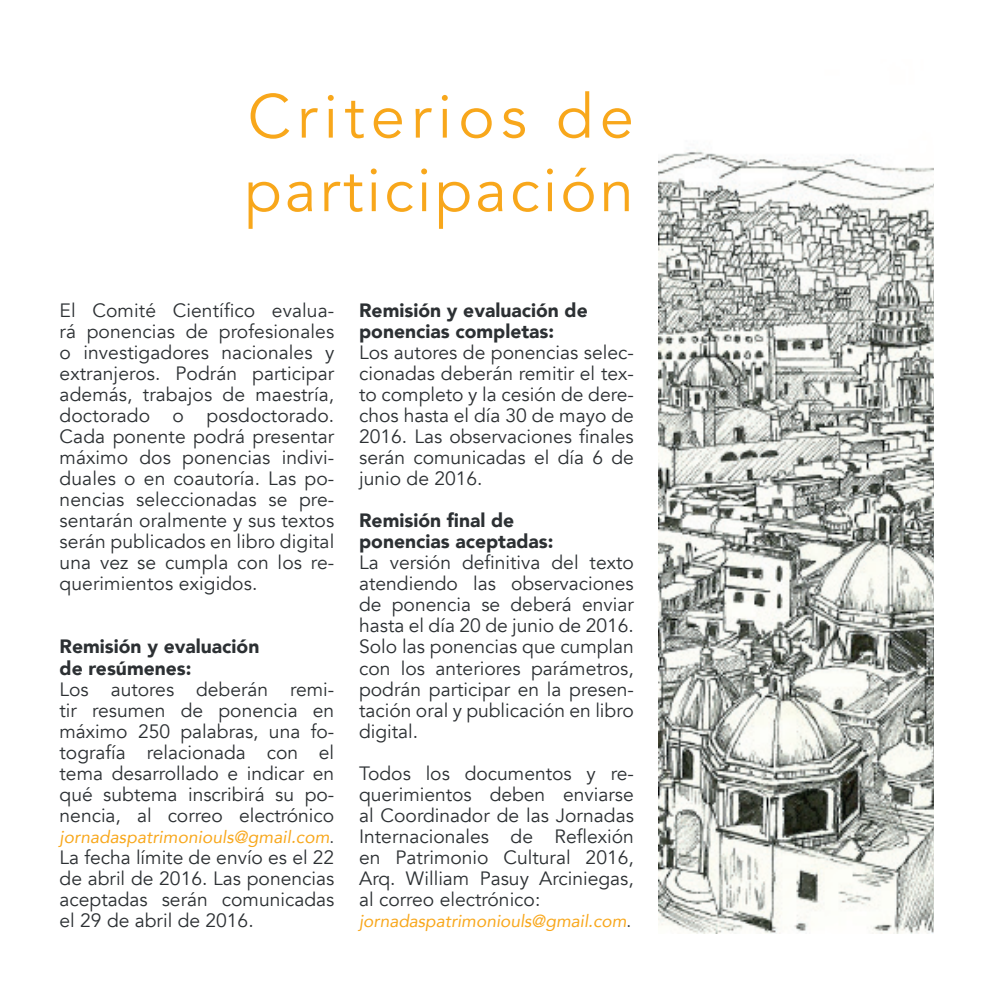
<style>
.page{position:relative;width:993px;height:993px;background:#fff}
.page>*{position:absolute;margin:0;border:0;box-sizing:border-box;transform-origin:0 0}
.t1{font:61.25px/73.5px "Avenir";letter-spacing:.05em;color:#f8a71b}
.t2{font:19.25px/21px "Avenir";color:#2c3033;text-align:justify}
.t3{font:900 19.25px/21px "Avenir";color:#2c3033}
.t4{font:italic 17.32px "Avenir";letter-spacing:.005em;color:#f8a71b}
.s1{font-style:normal;color:#2c3033}
</style>
<div class="page">
<img style="left:658px;top:151px;width:275px;height:782px">
<h1 class="t1" style="left:244px;top:81px;width:391px">Criterios de participación</h1>
<p class="t2" style="left:60px;top:300px;width:276px">El Comité Científico evalua&shy;rá ponencias de profesionales o investigadores nacionales y extranjeros. Podrán participar además, trabajos de maestría, doctorado o posdoctorado.<br>Cada ponente podrá presentar máximo dos ponencias indivi&shy;duales o en coautoría. Las po&shy;nencias seleccionadas se pre&shy;sentarán oralmente y sus textos serán publicados en libro digital una vez se cumpla con los re&shy;querimientos exigidos.</p>
<p class="t3" style="left:60px;top:635px;width:201px">Remisión y evaluación de resúmenes:</p>
<p class="t2" style="left:60px;top:678px;width:276px">Los autores deberán remi&shy;tir resumen de ponencia en máximo 250 palabras, una fo&shy;tografía relacionada con el tema desarrollado e indicar en qué subtema inscribirá su po&shy;nencia, al correo electrónico</p>
<p class="t4" style="left:60px;top:825px;width:276px">jornadaspatrimoniouls@gmail.com<span class="s1">.</span></p>
<p class="t2" style="left:60px;top:846px;width:276px">La fecha límite de envío es el 22 de abril de 2016. Las ponencias aceptadas serán comunicadas el 29 de abril de 2016.</p>
<p class="t3" style="left:359px;top:299px;width:230px">Remisión y evaluación de ponencias completas:</p>
<p class="t2" style="left:359px;top:342px;width:276px">Los autores de ponencias selec&shy;cionadas deberán remitir el tex&shy;to completo y la cesión de dere&shy;chos hasta el día 30 de mayo de 2016. Las observaciones finales serán comunicadas el día 6 de junio de 2016.</p>
<p class="t3" style="left:359px;top:509px;width:196px">Remisión final de ponencias aceptadas:</p>
<p class="t2" style="left:359px;top:552px;width:276px">La versión definitiva del texto atendiendo las observaciones de ponencia se deberá enviar hasta el día 20 de junio de 2016.<br>Solo las ponencias que cumplan con los anteriores parámetros, podrán participar en la presen&shy;tación oral y publicación en libro digital.</p>
<p class="t2" style="left:359px;top:762px;width:276px">Todos los documentos y re&shy;querimientos deben enviarse al Coordinador de las Jornadas Internacionales de Reflexión en Patrimonio Cultural 2016, Arq. William Pasuy Arciniegas, al correo electrónico:</p>
<p class="t4" style="left:359px;top:909px;width:273px">jornadaspatrimoniouls@gmail.com<span class="s1">.</span></p>
</div>
